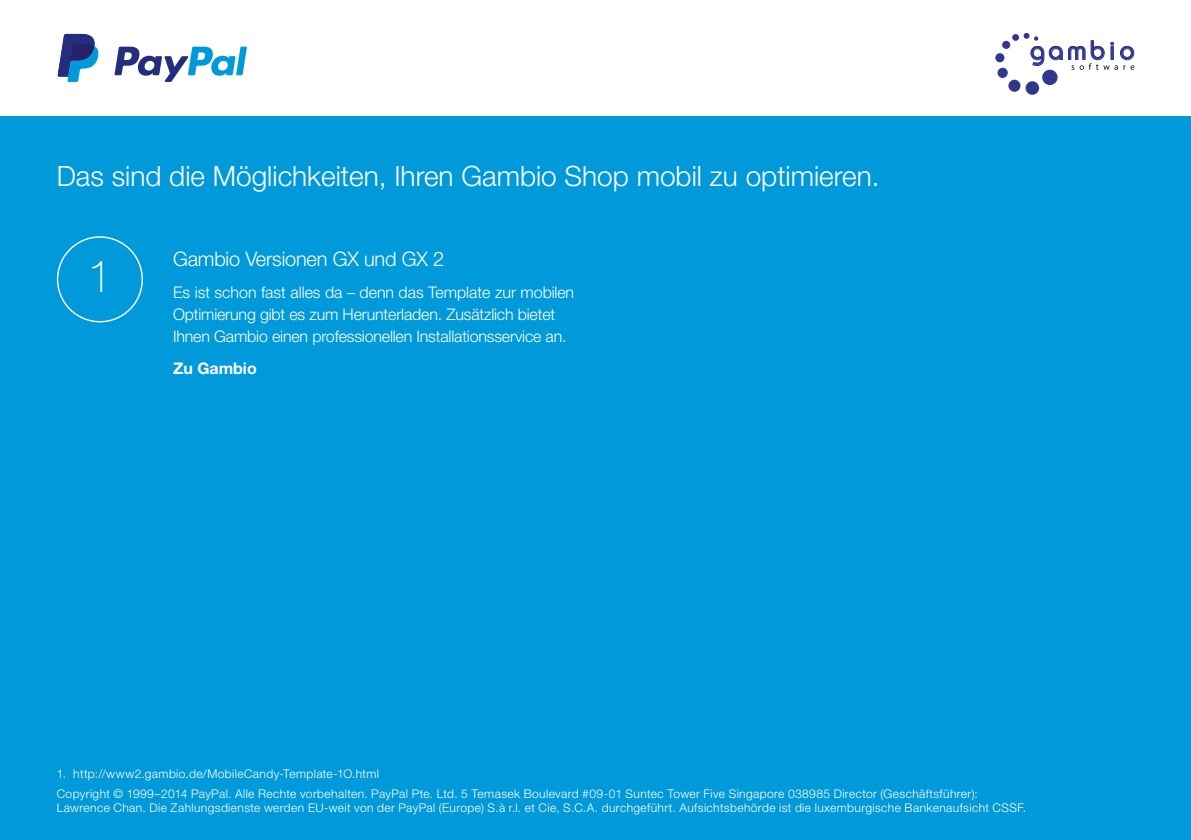
<style>
.page{position:relative;width:1191px;height:840px;background:#fff}
.page>*{position:absolute;margin:0;border:0;box-sizing:border-box;transform-origin:0 0}
.t1{font:100 44.4px "Helvetica Neue LT Std";color:#fff}
.t2{font:300 28px "Helvetica Neue LT Std";color:#fff}
.t3{font:500 26.8px "Bordeaux";letter-spacing:.135em;color:#31378d}
.t4{font:300 20px "Helvetica Neue LT Std";letter-spacing:-.01em;color:#fff}
.t5{font:300 16px/22px "Helvetica Neue LT Std";letter-spacing:-.01em;color:#fff}
.t6{font:700 16px "Helvetica Neue LT Std";color:#fff}
.t7{font:300 12px/20px "Helvetica Neue LT Std";letter-spacing:.035em;color:#fff}
</style>
<div class="page">
<svg style="left:114px;top:47px;width:133px;height:35px"></svg>
<svg style="left:58px;top:34px;width:41px;height:48px"></svg>
<div style="left:0;top:116px;width:1191px;height:722px;background:#0099d9"></div>
<div style="left:1042px;top:70px;width:15px;height:15px;background:#31378d;border-radius:50%"></div>
<div style="left:1025px;top:81px;width:14px;height:14px;background:#31378d;border-radius:50%"></div>
<div style="left:1008px;top:80px;width:12px;height:12px;background:#31378d;border-radius:50%"></div>
<div style="left:997px;top:68px;width:10px;height:10px;background:#31378d;border-radius:50%"></div>
<div style="left:995px;top:53px;width:9px;height:9px;background:#31378d;border-radius:50%"></div>
<div style="left:1002px;top:41px;width:8px;height:8px;background:#31378d;border-radius:50%"></div>
<div style="left:1012px;top:34px;width:7px;height:7px;background:#31378d;border-radius:50%"></div>
<svg style="left:1023px;top:33px;width:39px;height:33px"></svg>
<svg style="left:1068px;top:41px;width:66px;height:29px"></svg>
<h2 class="t2" style="left:57px;top:159px;width:824px">Das sind die Möglichkeiten, Ihren Gambio Shop mobil zu optimieren.</h2>
<h1 class="t1" style="left:88px;top:251px;width:26px">1</h1>
<h3 class="t4" style="left:173px;top:246px;width:272px">Gambio Versionen GX und GX 2</h3>
<h3 class="t5" style="left:173px;top:281px;width:402px">Es ist schon fast alles da – denn das Template zur mobilen<br>Optimierung gibt es zum Herunterladen. Zusätzlich bietet<br>Ihnen Gambio einen professionellen Installationsservice an.</h3>
<h3 class="t6" style="left:173px;top:358px;width:85px">Zu Gambio</h3>
<h3 class="t3" style="left:1030px;top:38px;width:106px">gambio</h3>
<p class="t7" style="left:57px;top:762px;width:922px">1. http://www2.gambio.de/MobileCandy-Template-1O.html<br>Copyright © 1999–2014 PayPal. Alle Rechte vorbehalten. PayPal Pte. Ltd. 5 Temasek Boulevard #09-01 Suntec Tower Five Singapore 038985 Director (Geschäftsführer):</p>
<p class="t7" style="left:57px;top:797px;width:971px">Lawrence Chan. Die Zahlungsdienste werden EU-weit von der PayPal (Europe) S.à r.l. et Cie, S.C.A. durchgeführt. Aufsichtsbehörde ist die luxemburgische Bankenaufsicht CSSF.</p>
</div>
